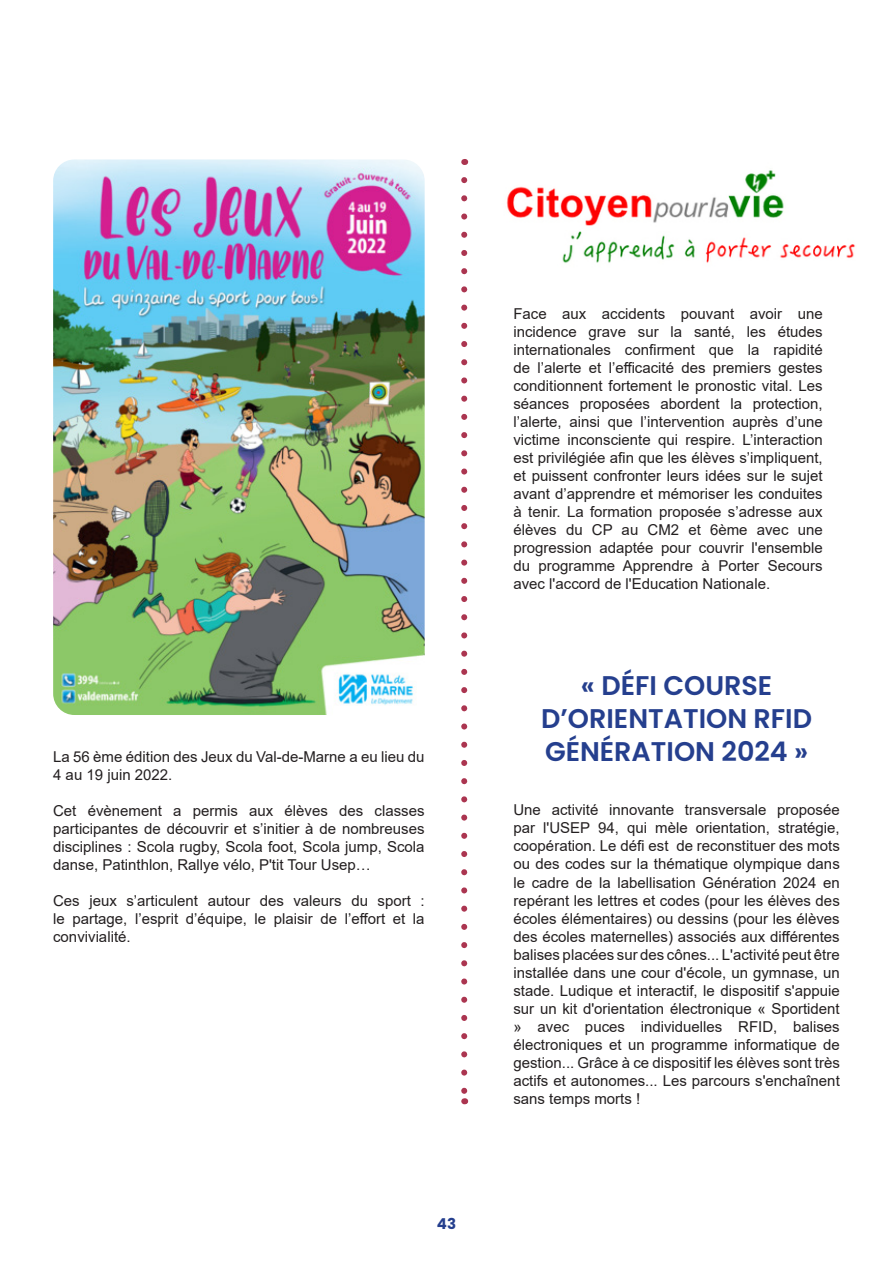
<style>
.page{position:relative;width:893px;height:1263px;background:#fff}
.page>*{position:absolute;margin:0;border:0;box-sizing:border-box;transform-origin:0 0}
.Titre_2{font:600 27px/33px "Poppins";color:#253f8e;text-align:center}
.t1{font:15px/18px "Arial";color:#231f20;text-align:justify}
.t2{font:700 15px "Poppins";color:#253f8e}
</style>
<div class="page">
<img style="left:53px;top:159px;width:372px;height:556px">
<svg style="left:461px;top:180px;width:6px;height:912px"></svg>
<img style="left:506px;top:170px;width:349px;height:93px">
<p class="t1" style="left:53px;top:747px;width:373px">La 56 ème édition des Jeux du Val-de-Marne a eu lieu du<br>4 au 19 juin 2022.</p>
<p class="t1" style="left:53px;top:801px;width:373px">Cet évènement a permis aux élèves des classes participantes de découvrir et s’initier à de nombreuses disciplines : Scola rugby, Scola foot, Scola jump, Scola danse, Patinthlon, Rallye vélo, P'tit Tour Usep…</p>
<p class="t1" style="left:53px;top:891px;width:373px">Ces jeux s’articulent autour des valeurs du sport : le partage, l’esprit d’équipe, le plaisir de l’effort et la convivialité.</p>
<p class="t2" style="left:437px;top:1215px;width:21px">43</p>
<p class="t1" style="left:513px;top:305px;width:311px">Face aux accidents pouvant avoir une incidence grave sur la santé, les études internationales confirment que la rapidité de l’alerte et l’efficacité des premiers gestes conditionnent fortement le pronostic vital. Les séances proposées abordent la protection, l’alerte, ainsi que l’intervention auprès d’une victime inconsciente qui respire. L’interaction est privilégiée afin que les élèves s’impliquent, et puissent confronter leurs idées sur le sujet avant d’apprendre et mémoriser les conduites à tenir. La formation proposée s’adresse aux élèves du CP au CM2 et 6ème avec une progression adaptée pour couvrir l'ensemble du programme Apprendre à Porter Secours avec l'accord de l'Education Nationale.</p>
<p class="Titre_2" style="left:541px;top:670px;width:272px">« DÉFI COURSE<br>D’ORIENTATION RFID<br>GÉNÉRATION 2024 »</p>
<p class="t1" style="left:513px;top:801px;width:328px">Une activité innovante transversale proposée par l'USEP 94, qui mèle orientation, stratégie, coopération. Le défi est de reconstituer des mots ou des codes sur la thématique olympique dans le cadre de la labellisation Génération 2024 en repérant les lettres et codes (pour les élèves des écoles élémentaires) ou dessins (pour les élèves des écoles maternelles) associés aux différentes balises placées sur des cônes... L'activité peut être installée dans une cour d'école, un gymnase, un stade. Ludique et interactif, le dispositif s'appuie sur un kit d'orientation électronique « Sportident » avec puces individuelles RFID, balises électroniques et un programme informatique de gestion... Grâce à ce dispositif les élèves sont très actifs et autonomes... Les parcours s'enchaînent sans temps morts !</p>
</div>
